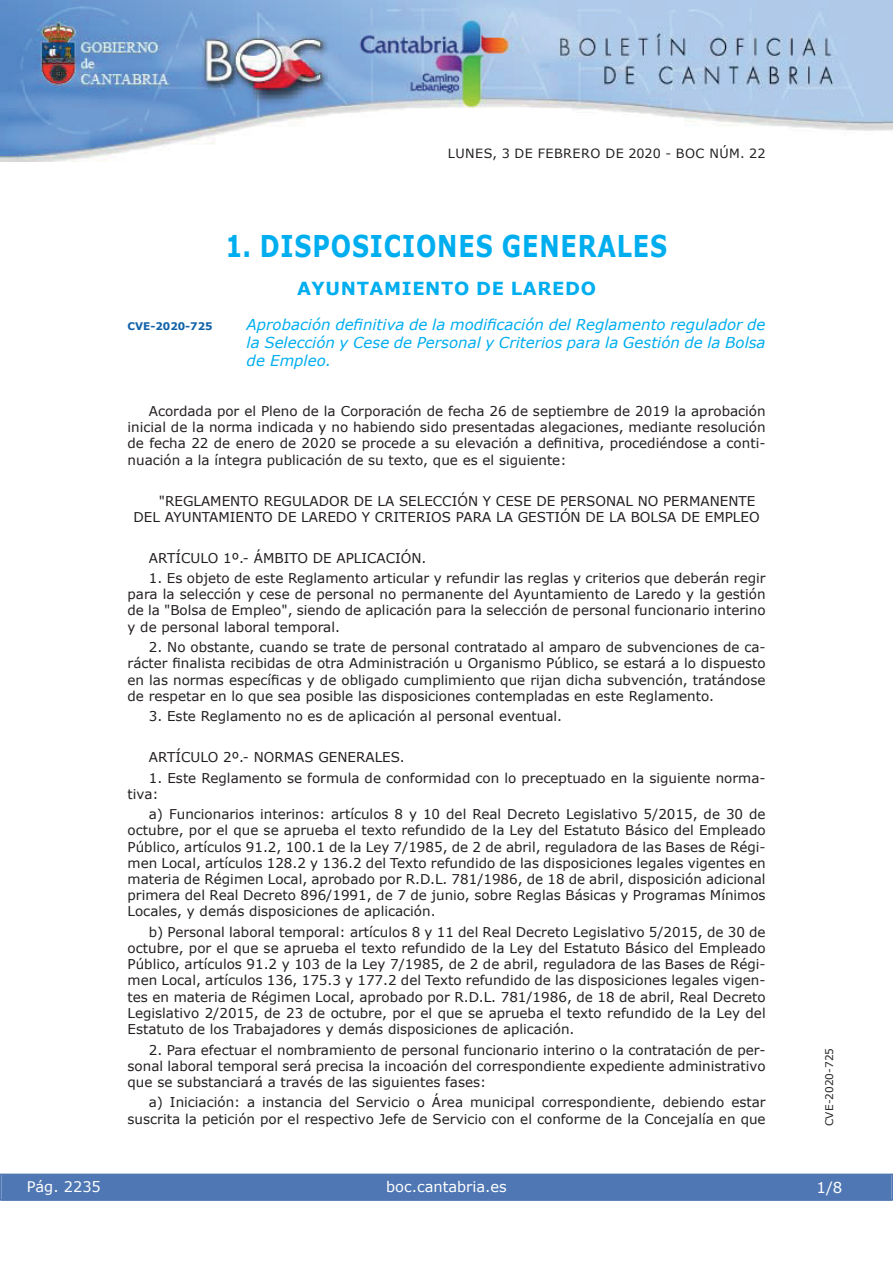
<style>
.page{position:relative;width:893px;height:1263px;background:#fff}
.page>*{position:absolute;margin:0;border:0;box-sizing:border-box;transform-origin:0 0}
.t1{font:700 30px "Verdana";letter-spacing:.035em;color:#00aeef;scale:.8 1}
.t2{font:700 18px "Verdana";letter-spacing:.035em;color:#00aeef}
.t3{font:italic 15px/18px "Verdana";color:#00aeef;text-align:justify}
.t4{font:15px "Verdana";color:#fff}
.t5{font:14.55px "Verdana";color:#fff}
.t6{font:13.5px/16.2px "Verdana";color:#231f20;text-align:justify}
.t7{font:12.75px "Verdana";letter-spacing:.035em;color:#231f20}
.t8{font:10.5px "Verdana";color:#231f20}
.t9{font:700 10.5px "Verdana";color:#1263a9}
</style>
<div class="page">
<img style="left:0;top:0;width:893px;height:161px">
<div style="left:1px;top:1174px;width:890px;height:27px;background:#4f77b3"></div>
<div style="left:0;top:1174px;width:893px;height:27px;border:1px solid #4f77b3"></div>
<p class="t7" style="left:448px;top:145px;width:319px">LUNES, 3 DE FEBRERO DE 2020 - BOC NÚM. 22</p>
<h1 class="t1" style="left:225px;top:227px;width:554px">1. DISPOSICIONES GENERALES</h1>
<h2 class="t2" style="left:297px;top:277px;width:300px">AYUNTAMIENTO DE LAREDO</h2>
<p class="t9" style="left:128px;top:319px;width:87px">CVE-2020-725</p>
<p class="t3" style="left:247px;top:315px;width:520px">Aprobación definitiva de la modificación del Reglamento regulador de la Selección y Cese de Personal y Criterios para la Gestión de la Bolsa de Empleo.</p>
<p class="t6" style="left:128px;top:403px;width:639px;text-indent:21px">Acordada por el Pleno de la Corporación de fecha 26 de septiembre de 2019 la aprobación inicial de la norma indicada y no habiendo sido presentadas alegaciones, mediante resolución de fecha 22 de enero de 2020 se procede a su elevación a definitiva, procediéndose a conti&shy;nuación a la íntegra publicación de su texto, que es el siguiente:</p>
<p class="t6" style="left:134px;top:492px;width:627px;text-indent:25px">"REGLAMENTO REGULADOR DE LA SELECCIÓN Y CESE DE PERSONAL NO PERMANENTE<br>DEL AYUNTAMIENTO DE LAREDO Y CRITERIOS PARA LA GESTIÓN DE LA BOLSA DE EMPLEO</p>
<p class="t6" style="left:149px;top:549px;width:279px">ARTÍCULO 1º.- ÁMBITO DE APLICACIÓN.</p>
<p class="t6" style="left:128px;top:570px;width:640px;text-indent:21px">1. Es objeto de este Reglamento articular y refundir las reglas y criterios que deberán regir para la selección y cese de personal no permanente del Ayuntamiento de Laredo y la gestión de la "Bolsa de Empleo", siendo de aplicación para la selección de personal funcionario interino y de personal laboral temporal.</p>
<p class="t6" style="left:128px;top:639px;width:639px;text-indent:21px">2. No obstante, cuando se trate de personal contratado al amparo de subvenciones de ca&shy;rácter finalista recibidas de otra Administración u Organismo Público, se estará a lo dispuesto en las normas específicas y de obligado cumplimiento que rijan dicha subvención, tratándose de respetar en lo que sea posible las disposiciones contempladas en este Reglamento.</p>
<p class="t6" style="left:149px;top:708px;width:415px">3. Este Reglamento no es de aplicación al personal eventual.</p>
<p class="t6" style="left:149px;top:749px;width:257px">ARTÍCULO 2º.- NORMAS GENERALES.</p>
<p class="t6" style="left:128px;top:769px;width:639px;text-indent:21px">1. Este Reglamento se formula de conformidad con lo preceptuado en la siguiente norma&shy;tiva:</p>
<p class="t6" style="left:128px;top:806px;width:639px;text-indent:21px">a) Funcionarios interinos: artículos 8 y 10 del Real Decreto Legislativo 5/2015, de 30 de octubre, por el que se aprueba el texto refundido de la Ley del Estatuto Básico del Empleado Público, artículos 91.2, 100.1 de la Ley 7/1985, de 2 de abril, reguladora de las Bases de Régi&shy;men Local, artículos 128.2 y 136.2 del Texto refundido de las disposiciones legales vigentes en materia de Régimen Local, aprobado por R.D.L. 781/1986, de 18 de abril, disposición adicional primera del Real Decreto 896/1991, de 7 de junio, sobre Reglas Básicas y Programas Mínimos Locales, y demás disposiciones de aplicación.</p>
<p class="t6" style="left:128px;top:923px;width:640px;text-indent:21px">b) Personal laboral temporal: artículos 8 y 11 del Real Decreto Legislativo 5/2015, de 30 de octubre, por el que se aprueba el texto refundido de la Ley del Estatuto Básico del Empleado Público, artículos 91.2 y 103 de la Ley 7/1985, de 2 de abril, reguladora de las Bases de Régi&shy;men Local, artículos 136, 175.3 y 177.2 del Texto refundido de las disposiciones legales vigen&shy;tes en materia de Régimen Local, aprobado por R.D.L. 781/1986, de 18 de abril, Real Decreto Legislativo 2/2015, de 23 de octubre, por el que se aprueba el texto refundido de la Ley del Estatuto de los Trabajadores y demás disposiciones de aplicación.</p>
<p class="t6" style="left:128px;top:1041px;width:639px;text-indent:21px">2. Para efectuar el nombramiento de personal funcionario interino o la contratación de per&shy;sonal laboral temporal será precisa la incoación del correspondiente expediente administrativo que se substanciará a través de las siguientes fases:</p>
<p class="t6" style="left:128px;top:1094px;width:639px;text-align:right">a) Iniciación: a instancia del Servicio o Área municipal correspondiente, debiendo estar suscrita la petición por el respectivo Jefe de Servicio con el conforme de la Concejalía en que</p>
<p class="t5" style="left:27px;top:1177px;width:76px">Pág. 2235</p>
<p class="t5" style="left:386px;top:1178px;width:122px">boc.cantabria.es</p>
<p class="t8" style="left:823px;top:1126px;width:80px;rotate:-90deg">CVE-2020-725</p>
<p class="t4" style="left:816px;top:1178px;width:27px">1/8</p>
</div>
